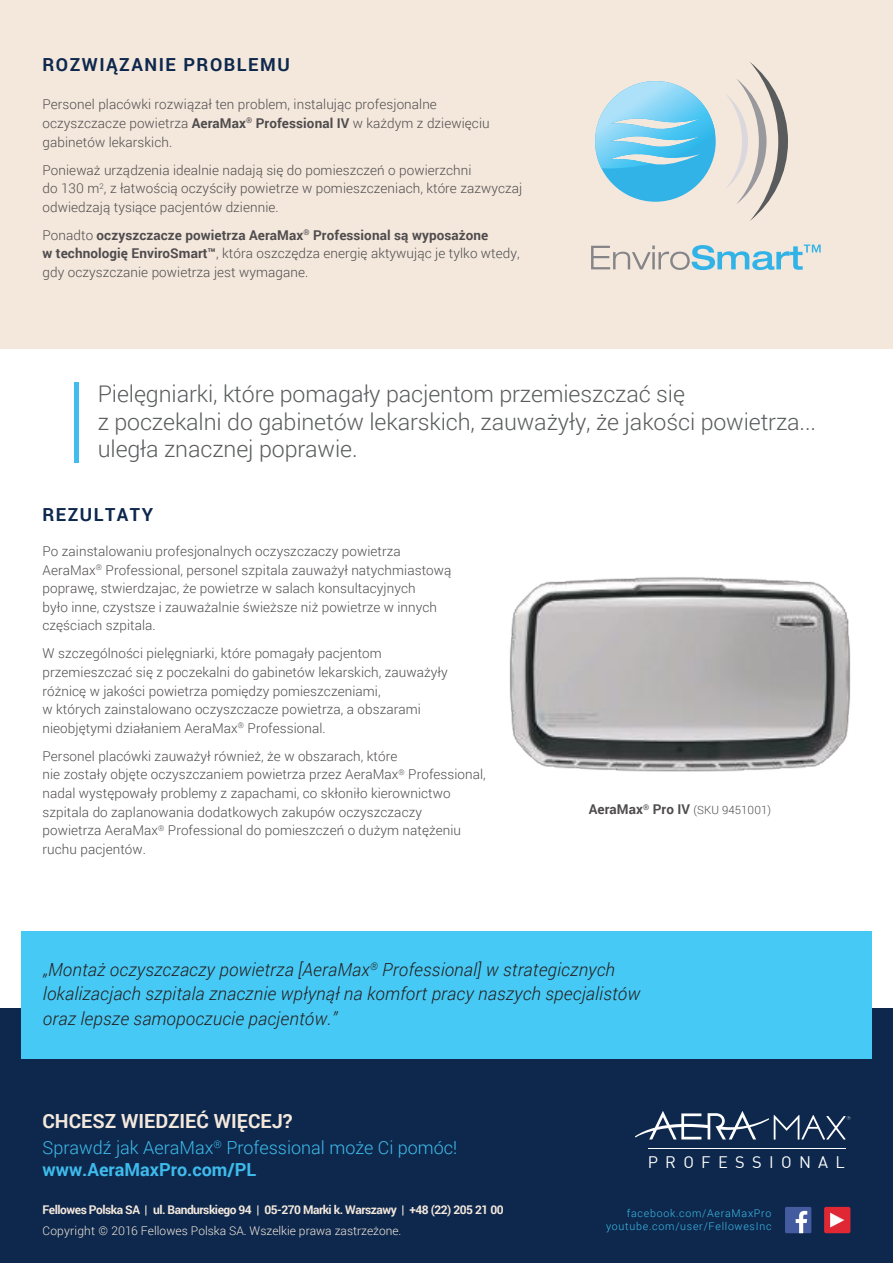
<style>
.page{position:relative;width:893px;height:1263px;background:#fff}
.page>*{position:absolute;margin:0;border:0;box-sizing:border-box;transform-origin:0 0}
.t1{font:300 22.95px/27.2px "Roboto";letter-spacing:-.005em;color:#595b5c}
.t2{font:700 19.5px "Roboto";color:#f4e8dd}
.t3{font:italic 300 18px/24.3px "Roboto";letter-spacing:.01em;color:#241f1f}
.t4{font:300 18px/21.6px "Roboto";color:#3ebbec}
.t5{font:700 18px "Roboto";letter-spacing:.085em;color:#0d284c}
.t6{font:16.35px "DIN";letter-spacing:.45em;color:#fff}
.t7{font:300 13.5px/18.6px "Roboto";letter-spacing:.005em;color:#4f4c4d}
.t8{font:700 13.5px "Roboto";letter-spacing:.005em;color:#4f4c4d}
.t9{font:700 12px "Roboto";letter-spacing:-.04em;color:#f4e8dd}
.t10{font:300 12px "Roboto";color:#f4e8dd}
.t11{font:300 10.65px/12.8px "Roboto";letter-spacing:.07em;color:#3ebbec;text-align:right}
.s1{font-weight:700}
.s2{font-weight:300;font-size:11.4px}
</style>
<div class="page">
<div style="left:0;top:1008px;width:893px;height:255px;background:#0d284c"></div>
<hr style="left:648px;top:1148px;width:197px;height:1px;background:#fff">
<svg style="left:635px;top:1111px;width:215px;height:28px"></svg>
<div style="left:785px;top:1207px;width:26px;height:26px;background:#445b9f"></div>
<svg style="left:796px;top:1211px;width:11px;height:22px"></svg>
<div style="left:824px;top:1207px;width:26px;height:26px;background:#df2833;border-radius:2px"></div>
<svg style="left:830px;top:1212px;width:14px;height:15px"></svg>
<img style="left:509px;top:577px;width:342px;height:195px">
<div style="left:74px;top:383px;width:5px;height:80px;background:#42bcec"></div>
<div style="left:0;top:0;width:893px;height:349px;background:#f4e8dd"></div>
<svg style="left:591px;top:245px;width:230px;height:25px"></svg>
<svg style="left:726px;top:62px;width:62px;height:159px"></svg>
<svg style="left:595px;top:81px;width:121px;height:121px"></svg>
<div style="left:21px;top:931px;width:851px;height:128px;background:#47c9f5"></div>
<h3 class="t5" style="left:43px;top:52px;width:249px">ROZWIĄZANIE PROBLEMU</h3>
<p class="t7" style="left:43px;top:95px;width:449px">Personel placówki rozwiązał ten problem, instalując profesjonalne oczyszczacze powietrza <span class="s1">AeraMax</span><sup>®</sup> <span class="s1">Professional IV</span> w każdym z dziewięciu gabinetów lekarskich.</p>
<p class="t7" style="left:43px;top:160px;width:481px">Ponieważ urządzenia idealnie nadają się do pomieszczeń o powierzchni<br>do 130 m<sup>2</sup>, z łatwością oczyściły powietrze w pomieszczeniach, które zazwyczaj odwiedzają tysiące pacjentów dziennie.</p>
<p class="t7" style="left:43px;top:225px;width:479px">Ponadto <span class="s1">oczyszczacze powietrza AeraMax</span><sup>®</sup> <span class="s1">Professional są wyposażone<br>w technologię EnviroSmart™</span>, która oszczędza energię aktywując je tylko wtedy, gdy oczyszczanie powietrza jest wymagane.</p>
<h1 class="t1" style="left:98px;top:380px;width:720px">Pielęgniarki, które pomagały pacjentom przemieszczać się<br>z poczekalni do gabinetów lekarskich, zauważyły, że jakości powietrza... uległa znacznej poprawie.</h1>
<h3 class="t5" style="left:43px;top:502px;width:112px">REZULTATY</h3>
<p class="t7" style="left:43px;top:541px;width:410px">Po zainstalowaniu profesjonalnych oczyszczaczy powietrza AeraMax<sup>®</sup> Professional, personel szpitala zauważył natychmiastową poprawę, stwierdzajac, że powietrze w salach konsultacyjnych<br>było inne, czystsze i zauważalnie świeższe niż powietrze w innych częściach szpitala.</p>
<p class="t7" style="left:43px;top:644px;width:407px">W szczególności pielęgniarki, które pomagały pacjentom przemieszczać się z poczekalni do gabinetów lekarskich, zauważyły różnicę w jakości powietrza pomiędzy pomieszczeniami,<br>w których zainstalowano oczyszczacze powietrza, a obszarami nieobjętymi działaniem AeraMax<sup>®</sup> Professional.</p>
<p class="t7" style="left:43px;top:746px;width:445px">Personel placówki zauważył również, że w obszarach, które<br>nie zostały objęte oczyszczaniem powietrza przez AeraMax<sup>®</sup> Professional, nadal występowały problemy z zapachami, co skłoniło kierownictwo szpitala do zaplanowania dodatkowych zakupów oczyszczaczy<br>powietrza AeraMax<sup>®</sup> Professional do pomieszczeń o dużym natężeniu ruchu pacjentów.</p>
<p class="t8" style="left:589px;top:800px;width:184px">AeraMax<sup>®</sup> Pro IV <span class="s2">(SKU 9451001)</span></p>
<h3 class="t3" style="left:43px;top:957px;width:599px">„Montaż oczyszczaczy powietrza [AeraMax<sup>®</sup> Professional] w strategicznych lokalizacjach szpitala znacznie wpłynął na komfort pracy naszych specjalistów oraz lepsze samopoczucie pacjentów.”</h3>
<h2 class="t2" style="left:43px;top:1108px;width:251px">CHCESZ WIEDZIEĆ WIĘCEJ?</h2>
<h3 class="t4" style="left:43px;top:1136px;width:416px">Sprawdź jak AeraMax<sup>®</sup> Professional może Ci pomóc! <span class="s1">www.AeraMaxPro.com/PL</span></h3>
<p class="t9" style="left:43px;top:1201px;width:463px">Fellowes Polska SA | ul. Bandurskiego 94 | 05-270 Marki k. Warszawy | +48 (22) 205 21 00</p>
<p class="t10" style="left:43px;top:1223px;width:360px">Copyright © 2016 Fellowes Polska SA. Wszelkie prawa zastrzeżone.</p>
<p class="t6" style="left:648px;top:1151px;width:199px">PROFESSIONAL</p>
<p class="t11" style="left:606px;top:1206px;width:167px">facebook.com/AeraMaxPro youtube.com/user/FellowesInc</p>
</div>
